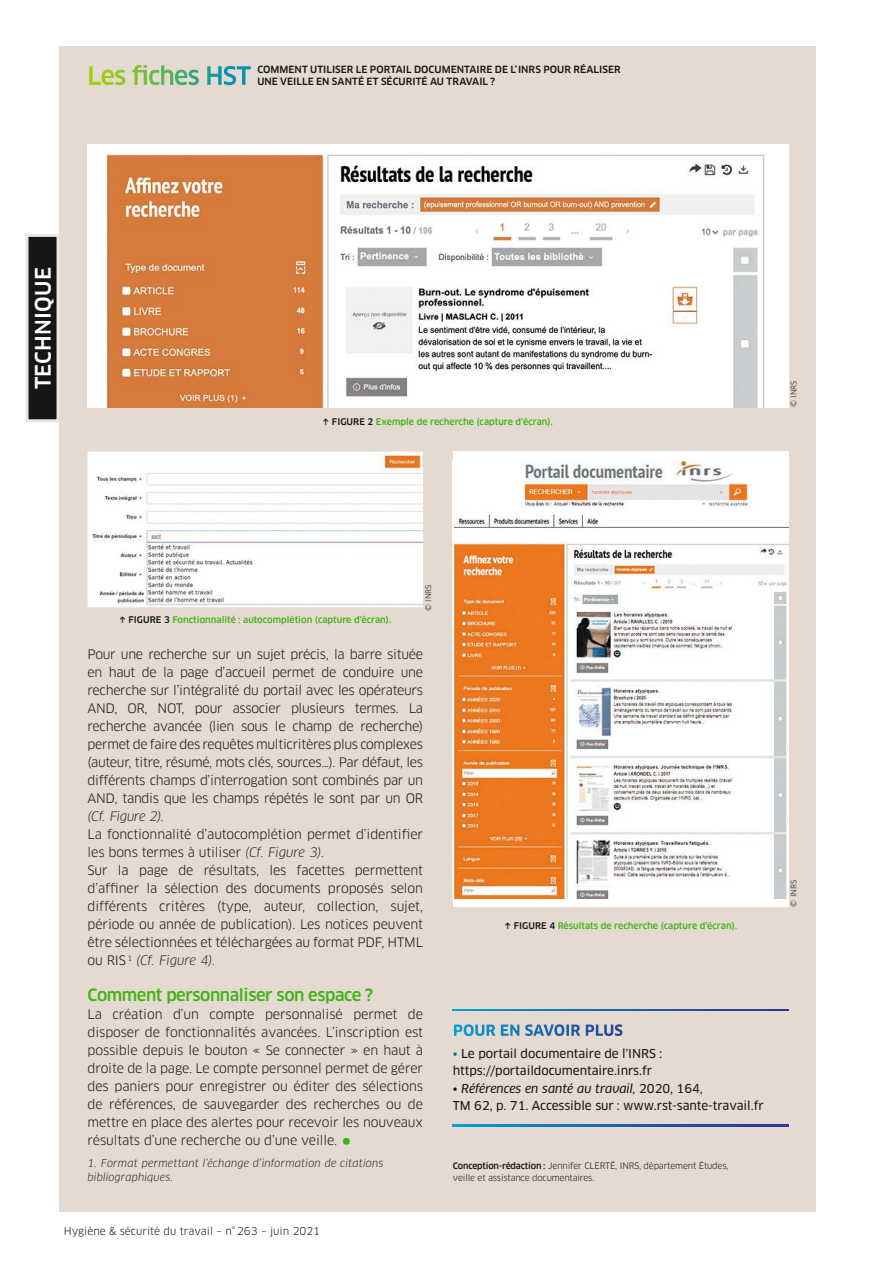
<style>
.page{position:relative;width:893px;height:1263px;background:#fff}
.page>*{position:absolute;margin:0;border:0;box-sizing:border-box;transform-origin:0 0}
.t1{font:500 21px "Clan OT";letter-spacing:.01em;color:#fff}
.t2{font:500 16.5px "Clan OT";letter-spacing:-.025em;color:#40b314}
.t3{font:12.75px/18px "Clan OT";letter-spacing:-.01em;color:#151616;text-align:justify}
.t4{font:italic 12.75px "Clan OT";letter-spacing:-.025em;color:#151616}
.t5{font:12px/17.5px "Clan OT News";letter-spacing:-.005em;color:#151616}
.t6{font:italic 10.5px/13.5px "Clan OT";letter-spacing:.015em;color:#151616}
.t7{font:10.5px "Clan OT";color:#151616}
.t8{font:500 9.75px/11.7px "Clan OT";letter-spacing:.005em;color:#151616}
.t9{font:500 9px "Clan OT";color:#40b314}
.t10{font:8.7px/12px "Clan OT";letter-spacing:-.02em;color:#151616}
.t11{font:7.5px "Clan OT";color:#151616}
.s1{font-family:"Flesh Plain";font-weight:400;color:#151616}
.s2{color:#151616}
.s3{font-style:italic}
.s4{font-size:27px;color:#40b314}
.s5{font-weight:500}
.s6{color:#006ab1}
</style>
<div class="page">
<div style="left:60px;top:47px;width:756px;height:1165px;background:#e4dad1"></div>
<svg style="left:89px;top:66px;width:12px;height:19px"></svg>
<svg style="left:102px;top:70px;width:23px;height:15px"></svg>
<svg style="left:132px;top:65px;width:15px;height:20px"></svg>
<svg style="left:149px;top:70px;width:10px;height:15px"></svg>
<svg style="left:161px;top:65px;width:12px;height:20px"></svg>
<svg style="left:175px;top:70px;width:24px;height:15px"></svg>
<svg style="left:207px;top:66px;width:15px;height:19px"></svg>
<svg style="left:224px;top:66px;width:12px;height:19px"></svg>
<svg style="left:237px;top:66px;width:14px;height:19px"></svg>
<div style="left:27px;top:235px;width:31px;height:186px;background:#151616"></div>
<div style="left:26px;top:234px;width:34px;height:188px;border:3px solid #ebe5dd"></div>
<svg style="left:453px;top:1009px;width:335px;height:1px"></svg>
<svg style="left:453px;top:1125px;width:335px;height:1px"></svg>
<svg style="left:454px;top:1024px;width:42px;height:12px"></svg>
<svg style="left:501px;top:1024px;width:18px;height:12px"></svg>
<svg style="left:525px;top:1024px;width:29px;height:12px"></svg>
<svg style="left:554px;top:1024px;width:26px;height:12px"></svg>
<svg style="left:586px;top:1024px;width:17px;height:12px"></svg>
<svg style="left:604px;top:1024px;width:18px;height:12px"></svg>
<img style="left:88px;top:145px;width:700px;height:262px">
<img style="left:88px;top:452px;width:335px;height:155px">
<div style="left:453px;top:452px;width:335px;height:455px;background:#fff"></div>
<img style="left:453px;top:461px;width:335px;height:437px">
<p class="t8" style="left:257px;top:64px;width:365px">COMMENT UTILISER LE PORTAIL DOCUMENTAIRE DE L’INRS POUR RÉALISER<br>UNE VEILLE EN SANTÉ ET SÉCURITÉ AU TRAVAIL ?</p>
<h1 class="t1" style="left:31px;top:389px;width:123px;rotate:-90deg">TECHNIQUE</h1>
<p class="t9" style="left:323px;top:417px;width:232px"><span class="s1">D</span> <span class="s2">FIGURE 2</span> Exemple de recherche (capture d'écran).</p>
<p class="t11" style="left:791px;top:407px;width:28px;rotate:-90deg">© INRS</p>
<p class="t9" style="left:119px;top:615px;width:274px"><span class="s1">D</span> <span class="s2">FIGURE 3</span> Fonctionnalité : autocomplétion (capture d'écran).</p>
<p class="t11" style="left:425px;top:611px;width:28px;rotate:-90deg">© INRS</p>
<p class="t3" style="left:88px;top:646px;width:337px">Pour une recherche sur un sujet précis, la barre située en haut de la page d’accueil permet de conduire une recherche sur l’intégralité du portail avec les opérateurs AND, OR, NOT, pour associer plusieurs termes. La recherche avancée (lien sous le champ de recherche) permet de faire des requêtes multicritères plus complexes (auteur, titre, résumé, mots clés, sources…). Par défaut, les différents champs d’interrogation sont combinés par un AND, tandis que les champs répétés le sont par un OR</p>
<p class="t4" style="left:88px;top:812px;width:78px">(Cf. Figure 2).</p>
<p class="t3" style="left:88px;top:826px;width:337px;text-align:left">La fonctionnalité d’autocomplétion permet d’identifier les bons termes à utiliser <span class="s3">(Cf. Figure 3).<br></span>Sur la page de résultats, les facettes permettent d’affiner la sélection des documents proposés selon différents critères (type, auteur, collection, sujet, période ou année de publication). Les notices peuvent être sélectionnées et téléchargées au format PDF, HTML ou RIS <sup>1</sup> <span class="s3">(Cf. Figure 4).</span></p>
<p class="t2" style="left:88px;top:986px;width:287px">Comment personnaliser son espace ?</p>
<p class="t3" style="left:88px;top:1006px;width:337px">La création d’un compte personnalisé permet de disposer de fonctionnalités avancées. L’inscription est possible depuis le bouton « Se connecter » en haut à droite de la page. Le compte personnel permet de gérer des paniers pour enregistrer ou éditer des sélections de références, de sauvegarder des recherches ou de mettre en place des alertes pour recevoir les nouveaux résultats d’une recherche ou d’une veille. <span class="s4">•</span></p>
<p class="t6" style="left:88px;top:1157px;width:298px">1. Format permettant l’échange d’information de citations bibliographiques.</p>
<p class="t10" style="left:453px;top:1160px;width:277px"><span class="s5">Conception-rédaction :</span> Jennifer CLERTÉ, INRS, département Études, veille et assistance documentaires.</p>
<p class="t9" style="left:504px;top:921px;width:234px"><span class="s1">D</span> <span class="s2">FIGURE 4</span> Résultats de recherche (capture d'écran).</p>
<p class="t5" style="left:453px;top:1045px;width:211px"><span class="s6">•</span> Le portail documentaire de l'INRS : https://portaildocumentaire.inrs.fr</p>
<p class="t5" style="left:453px;top:1080px;width:312px">• <span class="s3">Références en santé au travail,</span> 2020, 164,<br>TM 62, p. 71. Accessible sur : www.rst-sante-travail.fr</p>
<p class="t7" style="left:64px;top:1227px;width:258px">Hygiène &amp; sécurité du travail – n°263 – juin 2021</p>
<p class="t11" style="left:791px;top:907px;width:28px;rotate:-90deg">© INRS</p>
</div>
